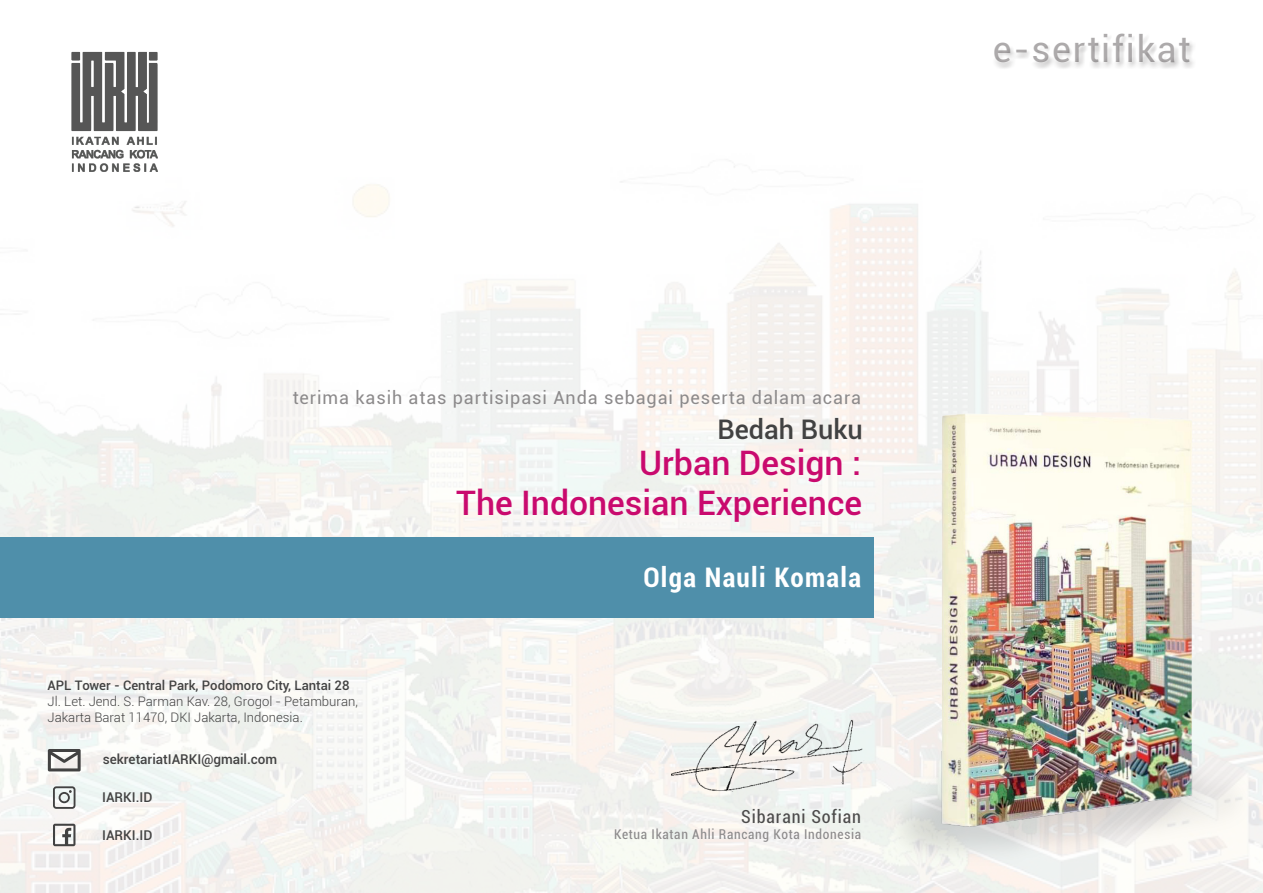
<style>
.page{position:relative;width:1263px;height:893px;background:#fff}
.page>*{position:absolute;margin:0;border:0;box-sizing:border-box;transform-origin:0 0}
.t1{font:36px "Roboto";letter-spacing:.05em;color:#adaaab}
.t2{font:500 33.75px/40.5px "Roboto";color:#c90a6e;text-align:right}
.t3{font:700 condensed 27px "Roboto";letter-spacing:.05em;color:#fff}
.t4{font:500 27px "Roboto";color:#424242}
.t5{font:18px "Roboto";letter-spacing:.05em;color:#8c8a8b}
.t6{font:condensed 18px "Roboto";letter-spacing:.05em;color:#4c4b4b}
.t7{font:500 13.5px "Roboto";color:#424242}
.t8{font:condensed 13.5px "Roboto";letter-spacing:.05em;color:#8c8a8b}
.t9{font:300 13.2px/15.8px "Roboto";color:#424242}
.t10{font:500 13.2px "Roboto";color:#424242}
</style>
<div class="page">
<img style="left:0;top:166px;width:1263px;height:727px">
<div style="left:0;top:537px;width:874px;height:81px;background:#4f8faa"></div>
<div style="left:990px;top:31px;width:206px;height:39px;background:#231f20;opacity:.2"></div>
<img style="left:672px;top:718px;width:170px;height:73px">
<img style="left:63px;top:51px;width:103px;height:126px">
<img style="left:842px;top:374px;width:405px;height:508px">
<svg style="left:48px;top:749px;width:33px;height:22px"></svg>
<svg style="left:53px;top:786px;width:22px;height:23px"></svg>
<svg style="left:53px;top:824px;width:22px;height:22px"></svg>
<h3 class="t5" style="left:293px;top:385px;width:570px">terima kasih atas partisipasi Anda sebagai peserta dalam acara</h3>
<h3 class="t4" style="left:717px;top:411px;width:147px">Bedah Buku</h3>
<h2 class="t2" style="left:456px;top:441px;width:408px">Urban Design :<br>The Indonesian Experience</h2>
<p class="t10" style="left:48px;top:676px;width:303px">APL Tower - Central Park, Podomoro City, Lantai 28</p>
<p class="t9" style="left:48px;top:693px;width:312px">Jl. Let. Jend. S. Parman Kav. 28, Grogol - Petamburan,<br>Jakarta Barat 11470, DKI Jakarta, Indonesia.</p>
<p class="t7" style="left:103px;top:750px;width:176px">sekretariatIARKI@gmail.com</p>
<p class="t7" style="left:102px;top:788px;width:52px">IARKI.ID</p>
<p class="t7" style="left:102px;top:825px;width:52px">IARKI.ID</p>
<h3 class="t3" style="left:643px;top:559px;width:219px">Olga Nauli Komala</h3>
<h3 class="t6" style="left:741px;top:804px;width:121px">Sibarani Sofian</h3>
<p class="t8" style="left:614px;top:825px;width:249px">Ketua Ikatan Ahli Rancang Kota Indonesia</p>
<h1 class="t1" style="left:993px;top:24px;width:199px">e-sertifikat</h1>
</div>
